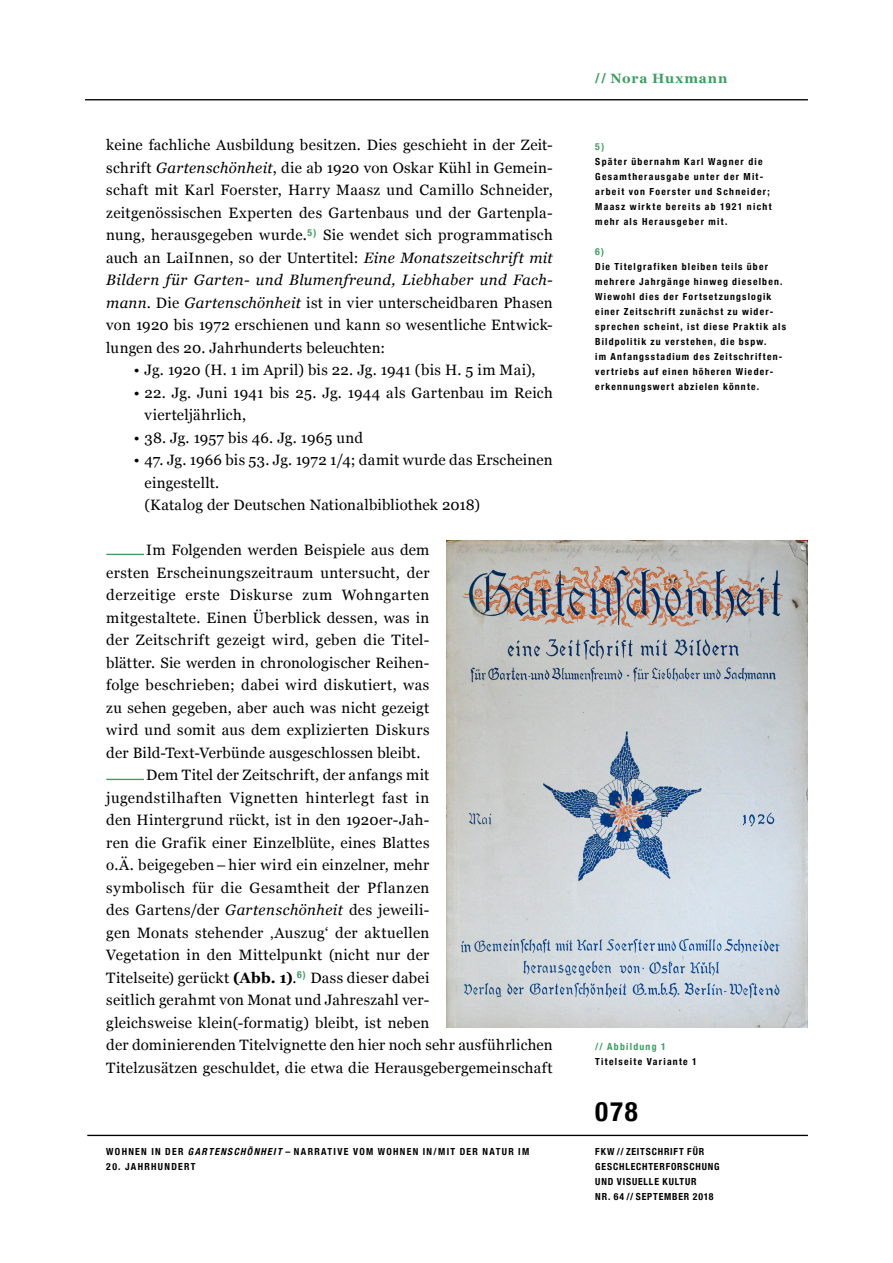
<style>
.page{position:relative;width:893px;height:1263px;background:#fff}
.page>*{position:absolute;margin:0;border:0;box-sizing:border-box;transform-origin:0 0}
.t1{font:700 condensed 27px "Helvetica Neue";color:#000}
.t2{font:15px/22.5px "Georgia";letter-spacing:.02em;color:#000}
.t3{font:15px "Georgia";letter-spacing:.04em;color:#000}
.t4{font:700 13.5px "Georgia";letter-spacing:.065em;color:#409c62}
.t5{font:700 condensed 9.75px/15px "Helvetica Neue";letter-spacing:.125em;color:#000}
.t6{font:700 condensed 9.75px/15px "Helvetica Neue";letter-spacing:.085em;color:#000}
.t7{font:700 condensed 9.75px "Helvetica Neue";letter-spacing:.13em;color:#409c62}
.s1{font-style:italic}
.s2{font-weight:700}
.s3{font-family:"Helvetica Neue";font-stretch:condensed}
</style>
<div class="page">
<hr style="left:85px;top:99px;width:723px;height:1px;background:#000">
<hr style="left:87px;top:1135px;width:721px;height:1px;background:#000">
<hr style="left:106px;top:554px;width:38px;height:1px;background:#409c62">
<hr style="left:106px;top:779px;width:38px;height:1px;background:#409c62">
<img style="left:446px;top:540px;width:362px;height:488px">
<p class="t2" style="left:106px;top:133px;width:448px;text-align:justify">keine fachliche Ausbildung besitzen. Dies geschieht in der Zeit&shy;schrift <span class="s1">Gartenschönheit</span>, die ab 1920 von Oskar Kühl in Gemein&shy;schaft mit Karl Foerster, Harry Maasz und Camillo Schneider, zeitgenössischen Experten des Gartenbaus und der Gartenpla&shy;nung, herausgegeben wurde.<sup>5)</sup> Sie wendet sich programmatisch auch an LaiInnen, so der Untertitel: <span class="s1">Eine Monatszeitschrift mit Bildern für Garten- und Blumenfreund, Liebhaber und Fach&shy;mann</span>. Die <span class="s1">Gartenschönheit</span> ist in vier unterscheidbaren Phasen von 1920 bis 1972 erschienen und kann so wesentliche Entwick&shy;lungen des 20. Jahrhunderts beleuchten:</p>
<p class="t2" style="left:134px;top:358px;width:403px">• Jg. 1920 (H. 1 im April) bis 22. Jg. 1941 (bis H. 5 im Mai),</p>
<p class="t2" style="left:145px;top:380px;width:410px;text-indent:-11px">• 22. Jg. Juni 1941 bis 25. Jg. 1944 als Gartenbau im Reich vierteljährlich,</p>
<p class="t2" style="left:134px;top:425px;width:231px">• 38. Jg. 1957 bis 46. Jg. 1965 und</p>
<p class="t2" style="left:145px;top:448px;width:410px;text-indent:-11px">• 47. Jg. 1966 bis 53. Jg. 1972 1/4; damit wurde das Erscheinen eingestellt.<br>(Katalog der Deutschen Nationalbibliothek 2018)</p>
<p class="t2" style="left:146px;top:538px;width:285px">Im Folgenden werden Beispiele aus dem</p>
<p class="t2" style="left:106px;top:560px;width:325px">ersten Erscheinungszeitraum untersucht, der</p>
<p class="t3" style="left:106px;top:584px;width:325px">derzeitige erste Diskurse zum Wohngarten</p>
<p class="t2" style="left:106px;top:605px;width:325px">mitgestaltete. Einen Überblick dessen, was in</p>
<p class="t2" style="left:106px;top:628px;width:325px">der Zeitschrift gezeigt wird, geben die Titel-</p>
<p class="t2" style="left:106px;top:650px;width:325px">blätter. Sie werden in chronologischer Reihen-</p>
<p class="t2" style="left:106px;top:673px;width:325px">folge beschrieben; dabei wird diskutiert, was</p>
<p class="t2" style="left:106px;top:695px;width:325px">zu sehen gegeben, aber auch was nicht gezeigt</p>
<p class="t2" style="left:106px;top:718px;width:325px">wird und somit aus dem explizierten Diskurs</p>
<p class="t2" style="left:106px;top:740px;width:316px">der Bild-Text-Verbünde ausgeschlossen bleibt.</p>
<p class="t2" style="left:146px;top:763px;width:285px">Dem Titel der Zeitschrift, der anfangs mit</p>
<p class="t2" style="left:106px;top:785px;width:325px">jugendstilhaften Vignetten hinterlegt fast in</p>
<p class="t2" style="left:106px;top:808px;width:325px">den Hintergrund rückt, ist in den 1920er-Jah-</p>
<p class="t2" style="left:106px;top:830px;width:325px">ren die Grafik einer Einzelblüte, eines Blattes</p>
<p class="t2" style="left:106px;top:853px;width:325px">o.Ä. beigegeben–hier wird ein einzelner, mehr</p>
<p class="t2" style="left:106px;top:875px;width:325px">symbolisch für die Gesamtheit der Pflanzen</p>
<p class="t2" style="left:106px;top:898px;width:325px">des Gartens/der <span class="s1">Gartenschönheit</span> des jeweili-</p>
<p class="t2" style="left:106px;top:920px;width:325px">gen Monats stehender ‚Auszug‘ der aktuellen</p>
<p class="t2" style="left:106px;top:943px;width:325px">Vegetation in den Mittelpunkt (nicht nur der</p>
<p class="t2" style="left:106px;top:965px;width:325px">Titelseite) gerückt <span class="s2">(Abb. 1)</span>.<sup>6)</sup> Dass dieser dabei</p>
<p class="t2" style="left:106px;top:988px;width:325px">seitlich gerahmt von Monat und Jahreszahl ver-</p>
<p class="t2" style="left:106px;top:1010px;width:325px">gleichsweise klein(-formatig) bleibt, ist neben</p>
<p class="t2" style="left:106px;top:1033px;width:448px">der dominierenden Titelvignette den hier noch sehr ausführlichen</p>
<p class="t2" style="left:106px;top:1055px;width:448px">Titelzusätzen geschuldet, die etwa die Herausgebergemeinschaft</p>
<p class="t5" style="left:106px;top:1143px;width:424px">WOHNEN IN DER <span class="s1">GARTENSCHÖNHEIT</span>– NARRATIVE VOM WOHNEN IN/MIT DER NATUR IM</p>
<p class="t5" style="left:106px;top:1158px;width:91px">20. JAHRHUNDERT</p>
<p class="t4" style="left:595px;top:68px;width:134px"><span class="s3">//</span> Nora Huxmann</p>
<p class="t7" style="left:595px;top:138px;width:10px">5)</p>
<p class="t5" style="left:595px;top:153px;width:178px">Später übernahm Karl Wagner die<br>Gesamtherausgabe unter der Mit&shy;arbeit von Foerster und Schneider;<br>Maasz wirkte bereits ab 1921 nicht mehr als Herausgeber mit.</p>
<p class="t7" style="left:595px;top:243px;width:10px">6)</p>
<p class="t5" style="left:595px;top:258px;width:192px">Die Titelgrafiken bleiben teils über mehrere Jahrgänge hinweg dieselben.<br>Wiewohl dies der Fortsetzungslogik einer Zeitschrift zunächst zu wider&shy;sprechen scheint, ist diese Praktik als Bildpolitik zu verstehen, die bspw.<br>im Anfangsstadium des Zeitschriften&shy;vertriebs auf einen höheren Wieder&shy;erkennungswert abzielen könnte.</p>
<p class="t7" style="left:595px;top:1038px;width:72px">// Abbildung 1</p>
<p class="t5" style="left:595px;top:1053px;width:103px">Titelseite Variante 1</p>
<h1 class="t1" style="left:595px;top:1089px;width:44px">078</h1>
<p class="t6" style="left:595px;top:1143px;width:126px">FKW // ZEITSCHRIFT FÜR<br>GESCHLECHTERFORSCHUNG<br>UND VISUELLE KULTUR<br>NR. 64 // SEPTEMBER 2018</p>
</div>
